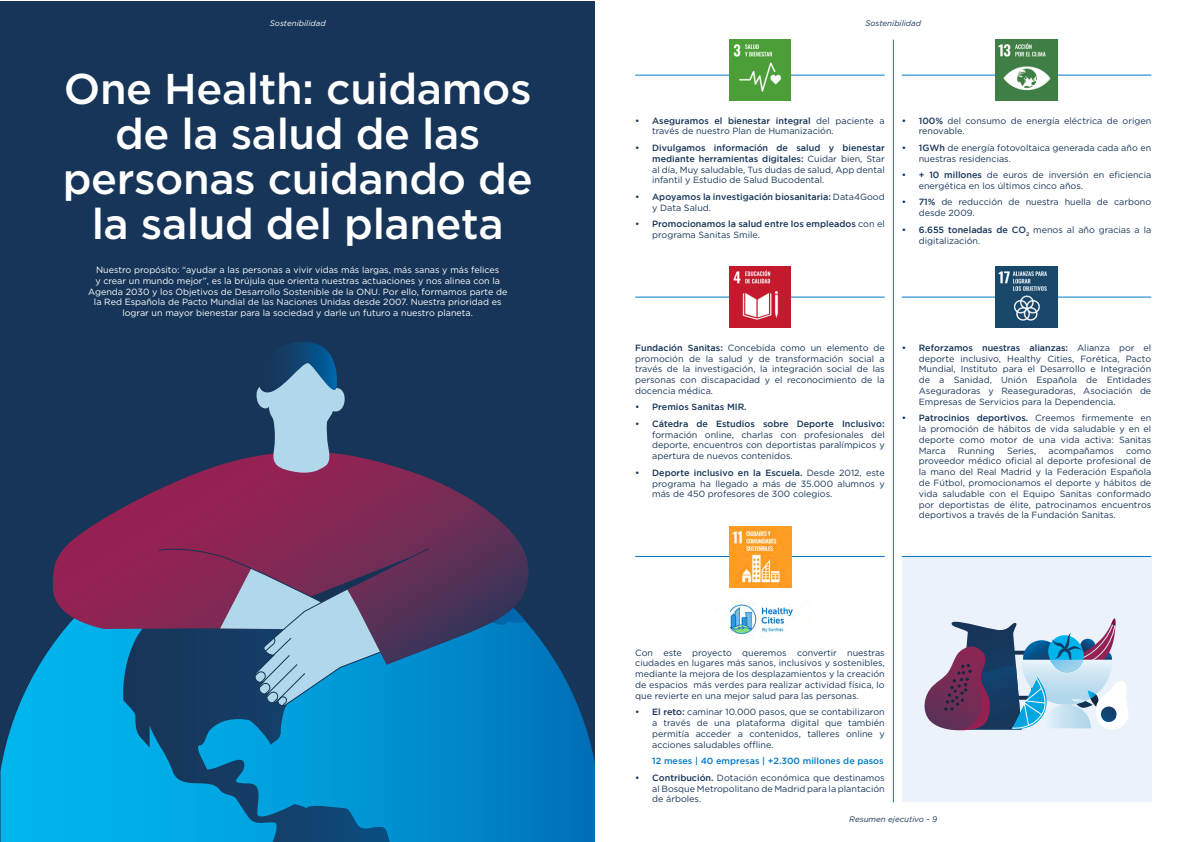
<style>
.page{position:relative;width:1191px;height:842px;background:#fff}
.page>*{position:absolute;margin:0;border:0;box-sizing:border-box;transform-origin:0 0}
.t1{font:500 43px/45px "Gotham";letter-spacing:-.01em;color:#fff;text-align:center}
.t2{font:9px/10.8px "Gotham";color:#173558;text-align:justify}
.t3{font:9px/10.8px "Gotham";color:#fff;text-align:center}
.t4{font:500 9px/10.8px "Gotham";color:#173558}
.t5{font:500 9px "Gotham";color:#0079c8}
.t6{font:italic 8px "Gotham";color:#173558}
.t7{font:italic 8px "Gotham";color:#fff}
.s1{font-weight:500}
.s2{font-weight:400}
</style>
<div class="page">
<div style="left:902px;top:556px;width:249px;height:246px;background:#ebf2fa"></div>
<hr style="left:635px;top:75px;width:249px;height:1px;background:#0079c8">
<hr style="left:901px;top:75px;width:250px;height:1px;background:#0079c8">
<hr style="left:635px;top:297px;width:249px;height:1px;background:#0079c8">
<hr style="left:893px;top:40px;width:1px;height:762px;background:#0079c8">
<hr style="left:901px;top:297px;width:250px;height:1px;background:#0079c8">
<hr style="left:635px;top:556px;width:249px;height:1px;background:#0079c8">
<hr style="left:901px;top:556px;width:250px;height:1px;background:#0079c8">
<div style="left:0;top:1px;width:595px;height:840px;background:#173558"></div>
<svg style="left:924px;top:618px;width:204px;height:113px"></svg>
<svg style="left:0;top:565px;width:595px;height:277px"></svg>
<svg style="left:104px;top:665px;width:422px;height:177px;background:#0386c1"></svg>
<svg style="left:51px;top:455px;width:477px;height:210px"></svg>
<svg style="left:158px;top:544px;width:272px;height:163px"></svg>
<svg style="left:251px;top:342px;width:96px;height:131px"></svg>
<img style="left:730px;top:40px;width:60px;height:61px">
<img style="left:730px;top:266px;width:60px;height:62px">
<img style="left:730px;top:526px;width:61px;height:61px">
<img style="left:729px;top:601px;width:65px;height:34px">
<img style="left:996px;top:40px;width:61px;height:61px">
<img style="left:996px;top:266px;width:61px;height:62px">
<p class="t7" style="left:270px;top:18px;width:57px">Sostenibilidad</p>
<p class="t6" style="left:865px;top:18px;width:57px">Sostenibilidad</p>
<h1 class="t1" style="left:63px;top:66px;width:471px">One Health: cuidamos de la salud de las personas cuidando de la salud del planeta</h1>
<p class="t3" style="left:88px;top:264px;width:421px">Nuestro propósito: “ayudar a las personas a vivir vidas más largas, más sanas y más felices<br>y crear un mundo mejor”, es la brújula que orienta nuestras actuaciones y nos alinea con la Agenda 2030 y los Objetivos de Desarrollo Sostenible de la ONU. Por ello, formamos parte de la Red Española de Pacto Mundial de las Naciones Unidas desde 2007. Nuestra prioridad es lograr un mayor bienestar para la sociedad y darle un futuro a nuestro planeta.</p>
<p class="t2" style="left:652px;top:115px;width:234px;text-indent:-17px"><span class="s1">• Aseguramos el bienestar integral</span> del paciente a través de nuestro Plan de Humanización.</p>
<p class="t2" style="left:652px;top:142px;width:234px;text-indent:-17px"><span class="s1">• Divulgamos información de salud y bienestar mediante herramientas digitales:</span> Cuidar bien, Star al día, Muy saludable, Tus dudas de salud, App dental infantil y Estudio de Salud Bucodental.</p>
<p class="t4" style="left:652px;top:191px;width:234px;text-indent:-17px">• Apoyamos la investigación biosanitaria: <span class="s2">Data4Good y Data Salud.</span></p>
<p class="t4" style="left:652px;top:218px;width:234px;text-indent:-17px">• Promocionamos la salud entre los empleados <span class="s2">con el programa Sanitas Smile.</span></p>
<p class="t2" style="left:918px;top:115px;width:234px;text-indent:-17px"><span class="s1">• 100%</span> del consumo de energía eléctrica de origen renovable.</p>
<p class="t2" style="left:918px;top:142px;width:234px;text-indent:-17px"><span class="s1">• 1GWh</span> de energía fotovoltaica generada cada año en nuestras residencias.</p>
<p class="t2" style="left:918px;top:169px;width:234px;text-indent:-17px"><span class="s1">• + 10 millones</span> de euros de inversión en eficiencia energética en los últimos cinco años.</p>
<p class="t2" style="left:918px;top:197px;width:234px;text-indent:-17px"><span class="s1">• 71%</span> de reducción de nuestra huella de carbono desde 2009.</p>
<p class="t2" style="left:918px;top:224px;width:234px;text-indent:-17px"><span class="s1">• 6.655 toneladas de CO</span><sub>2</sub> menos al año gracias a la digitalización.</p>
<p class="t2" style="left:635px;top:342px;width:251px"><span class="s1">Fundación Sanitas:</span> Concebida como un elemento de promoción de la salud y de transformación social a través de la investigación, la integración social de las personas con discapacidad y el reconocimiento de la docencia médica.</p>
<p class="t4" style="left:635px;top:402px;width:113px">• Premios Sanitas MIR.</p>
<p class="t4" style="left:635px;top:418px;width:251px">• Cátedra de Estudios sobre Deporte Inclusivo:</p>
<p class="t2" style="left:652px;top:429px;width:234px">formación online, charlas con profesionales del deporte, encuentros con deportistas paralímpicos y apertura de nuevos contenidos.</p>
<p class="t2" style="left:652px;top:467px;width:234px;text-indent:-17px"><span class="s1">• Deporte inclusivo en la Escuela.</span> Desde 2012, este programa ha llegado a más de 35.000 alumnos y más de 450 profesores de 300 colegios.</p>
<p class="t2" style="left:918px;top:342px;width:234px;text-indent:-17px"><span class="s1">• Reforzamos nuestras alianzas:</span> Alianza por el deporte inclusivo, Healthy Cities, Forética, Pacto Mundial, Instituto para el Desarrollo e Integración de a Sanidad, Unión Española de Entidades Aseguradoras y Reaseguradoras, Asociación de Empresas de Servicios para la Dependencia.</p>
<p class="t2" style="left:918px;top:412px;width:234px;text-indent:-17px"><span class="s1">• Patrocinios deportivos.</span> Creemos firmemente en la promoción de hábitos de vida saludable y en el deporte como motor de una vida activa: Sanitas Marca</p>
<p class="t2" style="left:957px;top:445px;width:39px">Running</p>
<p class="t2" style="left:1007px;top:445px;width:31px">Series,</p>
<p class="t2" style="left:1048px;top:445px;width:67px">acompañamos</p>
<p class="t2" style="left:918px;top:445px;width:234px;text-indent:207px">como proveedor médico oficial al deporte profesional de la mano del Real Madrid y la Federación Española de Fútbol, promocionamos el deporte y hábitos de vida saludable con el Equipo Sanitas conformado por deportistas de élite, patrocinamos encuentros deportivos a través de la Fundación Sanitas.</p>
<p class="t2" style="left:635px;top:647px;width:251px">Con este proyecto queremos convertir nuestras ciudades en lugares más sanos, inclusivos y sostenibles, mediante la mejora de los desplazamientos y la creación de espacios más verdes para realizar actividad física, lo que revierte en una mejor salud para las personas.</p>
<p class="t2" style="left:652px;top:707px;width:234px;text-indent:-17px"><span class="s1">• El reto:</span> caminar 10.000 pasos, que se contabilizaron a través de una plataforma digital que también permitía acceder a contenidos, talleres online y acciones saludables offline.</p>
<p class="t5" style="left:652px;top:755px;width:233px">12 meses | 40 empresas | +2.300 millones de pasos</p>
<p class="t2" style="left:652px;top:772px;width:234px;text-indent:-17px"><span class="s1">• Contribución.</span> Dotación económica que destinamos al Bosque Metropolitano de Madrid para la plantación de árboles.</p>
<p class="t6" style="left:849px;top:814px;width:89px">Resumen ejecutivo - 9</p>
</div>
